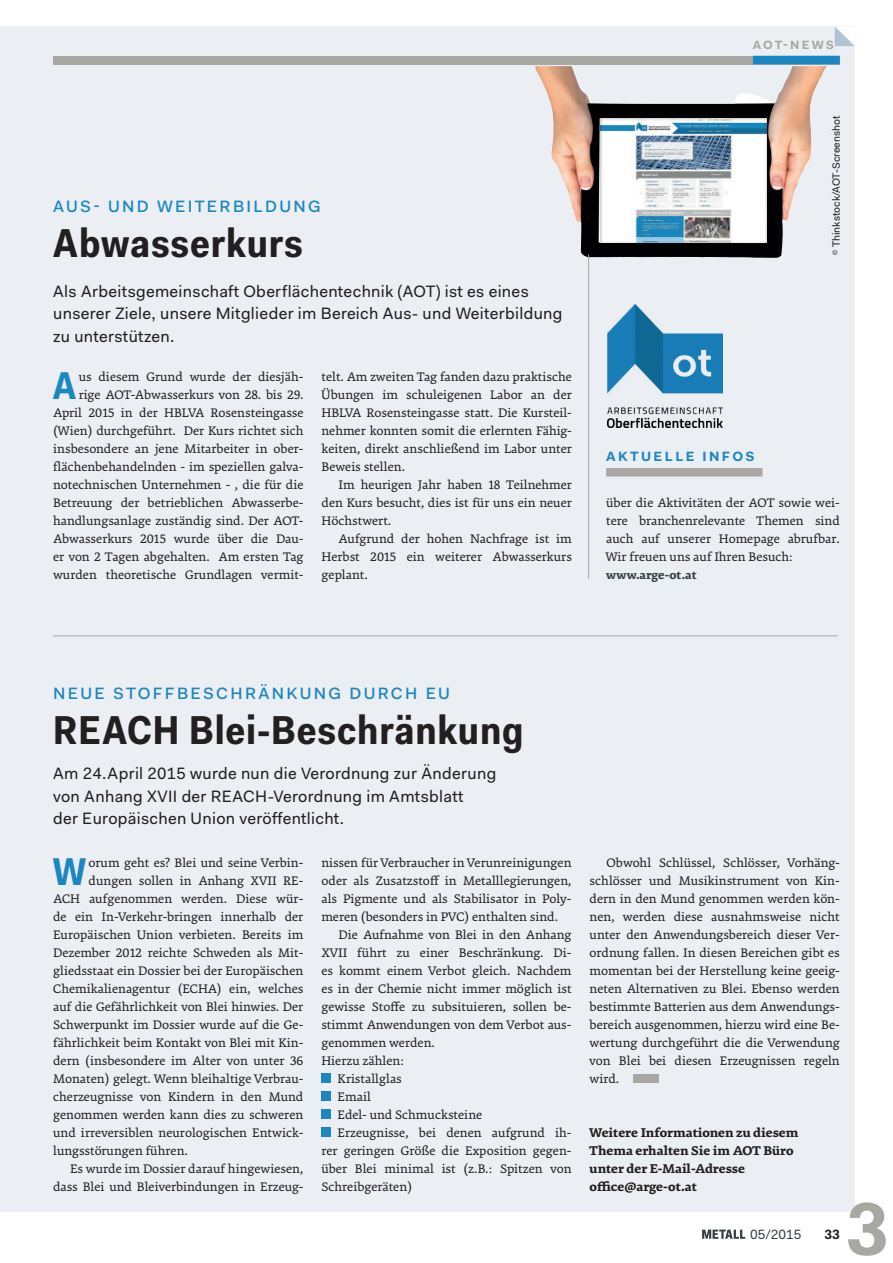
<style>
.page{position:relative;width:893px;height:1263px;background:#fff}
.page>*{position:absolute;margin:0;border:0;box-sizing:border-box;transform-origin:0 0}
._03_TT_Titel_27pt{font:700 40.5px "Fakt Sm Con Pro";letter-spacing:.02em;color:#231f20}
._02_GS_Initial_blau{font:700 38.85px "Fakt Sm Con Pro";color:#1b87c1}
._03_VS_Vorspann{font:16.5px/22.5px "Fakt Pro";letter-spacing:.02em;color:#231f20}
._03_DZ_Dachzeile{font:500 16.5px "Fakt Pro";letter-spacing:.14em;color:#1b87c1}
._02_GS_Initial_blau-2{font:13.5px/18px "Premiera";color:#231f20;text-align:right}
._02_GS{font:13.5px/18px "Premiera";color:#231f20;text-align:justify}
._02_GS_ohneEZ{font:13.5px/18px "Premiera";color:#231f20;text-align:justify}
._02_GS_ohneEZ-2{font:700 13.5px/18px "Premiera";color:#231f20}
._04_K_Titel-orange_u{font:700 13.5px "Fakt Pro";letter-spacing:.18em;color:#1b87c1}
.t1{font:13.5px "Fakt Pro";color:#353f44}
.t2{font:700 13.5px "Fakt Pro";color:#231f20}
._02_GS_ohneEZ-3{font:700 12.75px "Premiera";color:#353f44}
.t3{font:700 12px "Fakt Pro";letter-spacing:.17em;color:#a8a8a2}
._01_BC_Credit{font:10.5px "Fakt Pro";color:#231f20}
.s1{font-family:"Rotis Serif Std"}
</style>
<div class="page">
<div style="left:0;top:26px;width:855px;height:1186px;background:#ebeff3"></div>
<div style="left:53px;top:56px;width:787px;height:8px;background:#a8a8a2"></div>
<div style="left:753px;top:56px;width:87px;height:8px;background:#1b87c1"></div>
<svg style="left:835px;top:27px;width:20px;height:19px"></svg>
<svg style="left:702px;top:1229px;width:43px;height:10px"></svg>
<svg style="left:848px;top:1202px;width:38px;height:54px"></svg>
<div style="left:321px;top:1073px;width:10px;height:10px;background:#1b87c1"></div>
<div style="left:321px;top:1091px;width:10px;height:10px;background:#1b87c1"></div>
<div style="left:321px;top:1109px;width:10px;height:10px;background:#1b87c1"></div>
<div style="left:321px;top:1127px;width:10px;height:10px;background:#1b87c1"></div>
<div style="left:633px;top:1074px;width:25px;height:9px;background:#a8a8a2"></div>
<img style="left:535px;top:66px;width:292px;height:192px">
<div style="left:599px;top:116px;width:169px;height:128px;background:#231f20;opacity:.4"></div>
<hr style="left:588px;top:255px;width:1px;height:324px;background:#a8a8a2">
<hr style="left:53px;top:635px;width:785px;height:1px;background:#a8a8a2">
<div style="left:606px;top:468px;width:156px;height:8px;background:#a8a8a2"></div>
<img style="left:608px;top:305px;width:114px;height:122px">
<p class="_03_DZ_Dachzeile" style="left:53px;top:196px;width:269px">AUS- UND WEITERBILDUNG</p>
<p class="_03_TT_Titel_27pt" style="left:53px;top:216px;width:251px">Abwasserkurs</p>
<p class="_03_VS_Vorspann" style="left:53px;top:280px;width:511px">Als Arbeitsgemeinschaft Oberflächentechnik (AOT) ist es eines unserer Ziele, unsere Mitglieder im Bereich Aus- und Weiterbildung zu unterstützen.</p>
<p class="_02_GS_Initial_blau" style="left:53px;top:359px;width:25px">A</p>
<p class="_02_GS_Initial_blau-2" style="left:53px;top:367px;width:252px">us diesem Grund wurde der diesjäh-<br>rige AOT-Abwasserkurs von 28. bis 29.<br>April 2015 in der HBLVA Rosensteingasse (Wien) durchgeführt. Der Kurs richtet sich insbesondere an jene Mitarbeiter in ober&shy;flächenbehandelnden - im speziellen galva&shy;notechnischen Unternehmen - , die für die Betreuung der betrieblichen Abwasserbe&shy;handlungsanlage zuständig sind. Der AOT-Abwasserkurs 2015 wurde über die Dau&shy;er von 2 Tagen abgehalten. Am ersten Tag wurden theoretische Grundlagen vermit-</p>
<p class="_02_GS_Initial_blau-2" style="left:322px;top:367px;width:252px;text-align:justify">telt. Am zweiten Tag fanden dazu praktische Übungen im schuleigenen Labor an der HBLVA Rosensteingasse statt. Die Kursteil&shy;nehmer konnten somit die erlernten Fähig&shy;keiten, direkt anschließend im Labor unter Beweis stellen.</p>
<p class="_02_GS" style="left:322px;top:475px;width:252px;text-indent:17px">Im heurigen Jahr haben 18 Teilnehmer den Kurs besucht, dies ist für uns ein neuer Höchstwert.</p>
<p class="_02_GS" style="left:322px;top:529px;width:252px;text-indent:17px">Aufgrund der hohen Nachfrage ist im Herbst 2015 ein weiterer Abwasserkurs geplant.</p>
<p class="t3" style="left:753px;top:37px;width:83px">AOT-NEWS</p>
<p class="_01_BC_Credit" style="left:829px;top:255px;width:140px;rotate:-90deg"><span class="s1">©</span> Thinkstock/AOT-Screenshot</p>
<p class="_04_K_Titel-orange_u" style="left:606px;top:448px;width:150px">AKTUELLE INFOS</p>
<p class="_02_GS_ohneEZ" style="left:606px;top:493px;width:235px">über die Aktivitäten der AOT sowie wei&shy;tere branchenrelevante Themen sind auch auf unserer Homepage abrufbar.<br>Wir freuen uns auf Ihren Besuch:</p>
<p class="_02_GS_ohneEZ-3" style="left:606px;top:566px;width:92px">www.arge-ot.at</p>
<p class="_03_DZ_Dachzeile" style="left:53px;top:682px;width:398px">NEUE STOFFBESCHRÄNKUNG DURCH EU</p>
<p class="_03_TT_Titel_27pt" style="left:53px;top:703px;width:472px">REACH Blei-Beschränkung</p>
<p class="_03_VS_Vorspann" style="left:53px;top:762px;width:445px">Am 24.April 2015 wurde nun die Verordnung zur Änderung von Anhang XVII der REACH-Verordnung im Amtsblatt<br>der Europäischen Union veröffentlicht.</p>
<p class="_02_GS_Initial_blau" style="left:53px;top:845px;width:35px">W</p>
<p class="_02_GS_Initial_blau-2" style="left:89px;top:853px;width:216px">orum geht es? Blei und seine Verbin-</p>
<p class="_02_GS" style="left:321px;top:853px;width:252px">nissen für Verbraucher in Verunreinigungen oder als Zusatzstoff in Metalllegierungen, als Pigmente und als Stabilisator in Poly&shy;meren (besonders in PVC) enthalten sind.</p>
<p class="_02_GS" style="left:321px;top:925px;width:252px;text-indent:17px">Die Aufnahme von Blei in den Anhang XVII führt zu einer Beschränkung. Di&shy;es kommt einem Verbot gleich. Nachdem es in der Chemie nicht immer möglich ist gewisse Stoffe zu subsituieren, sollen be&shy;stimmt Anwendungen von dem Verbot aus&shy;genommen werden.</p>
<p class="_02_GS_ohneEZ" style="left:321px;top:1051px;width:84px">Hierzu zählen:</p>
<p class="_02_GS_ohneEZ" style="left:338px;top:1069px;width:66px">Kristallglas</p>
<p class="_02_GS_ohneEZ" style="left:338px;top:1087px;width:35px">Email</p>
<p class="_02_GS_ohneEZ" style="left:338px;top:1105px;width:146px">Edel- und Schmucksteine</p>
<p class="_02_GS_ohneEZ" style="left:321px;top:1123px;width:252px;text-indent:16px">Erzeugnisse, bei denen aufgrund ih&shy;rer geringen Größe die Exposition gegen&shy;über Blei minimal ist (z.B.: Spitzen von Schreibgeräten)</p>
<p class="_02_GS_Initial_blau-2" style="left:89px;top:871px;width:216px">dungen sollen in Anhang XVII RE-</p>
<p class="_02_GS_Initial_blau-2" style="left:53px;top:889px;width:252px">ACH aufgenommen werden. Diese wür-</p>
<p class="_02_GS_Initial_blau-2" style="left:53px;top:907px;width:252px">de ein In-Verkehr-bringen innerhalb der</p>
<p class="_02_GS_Initial_blau-2" style="left:53px;top:925px;width:252px">Europäischen Union verbieten. Bereits im</p>
<p class="_02_GS_Initial_blau-2" style="left:53px;top:943px;width:252px">Dezember 2012 reichte Schweden als Mit-</p>
<p class="_02_GS_Initial_blau-2" style="left:53px;top:961px;width:252px">gliedsstaat ein Dossier bei der Europäischen</p>
<p class="_02_GS_Initial_blau-2" style="left:53px;top:979px;width:252px">Chemikalienagentur (ECHA) ein, welches</p>
<p class="_02_GS_Initial_blau-2" style="left:53px;top:997px;width:252px">auf die Gefährlichkeit von Blei hinwies. Der</p>
<p class="_02_GS_Initial_blau-2" style="left:53px;top:1015px;width:252px">Schwerpunkt im Dossier wurde auf die Ge-</p>
<p class="_02_GS_Initial_blau-2" style="left:53px;top:1033px;width:252px">fährlichkeit beim Kontakt von Blei mit Kin-</p>
<p class="_02_GS_Initial_blau-2" style="left:53px;top:1051px;width:252px">dern (insbesondere im Alter von unter 36</p>
<p class="_02_GS_Initial_blau-2" style="left:53px;top:1069px;width:252px">Monaten) gelegt. Wenn bleihaltige Verbrau-</p>
<p class="_02_GS_Initial_blau-2" style="left:53px;top:1087px;width:252px">cherzeugnisse von Kindern in den Mund</p>
<p class="_02_GS_Initial_blau-2" style="left:53px;top:1105px;width:252px">genommen werden kann dies zu schweren</p>
<p class="_02_GS_Initial_blau-2" style="left:53px;top:1123px;width:252px">und irreversiblen neurologischen Entwick-</p>
<p class="_02_GS_Initial_blau-2" style="left:53px;top:1141px;width:136px">lungsstörungen führen.</p>
<p class="_02_GS" style="left:53px;top:1159px;width:252px;text-align:right">Es wurde im Dossier darauf hingewiesen, dass Blei und Bleiverbindungen in Erzeug-</p>
<p class="_02_GS" style="left:590px;top:853px;width:252px;text-indent:17px">Obwohl Schlüssel, Schlösser, Vorhäng&shy;schlösser und Musikinstrument von Kin&shy;dern in den Mund genommen werden kön&shy;nen, werden diese ausnahmsweise nicht unter den Anwendungsbereich dieser Ver&shy;ordnung fallen. In diesen Bereichen gibt es momentan bei der Herstellung keine geeig&shy;neten Alternativen zu Blei. Ebenso werden bestimmte Batterien aus dem Anwendungs&shy;bereich ausgenommen, hierzu wird eine Be&shy;wertung durchgeführt die die Verwendung von Blei bei diesen Erzeugnissen regeln wird.</p>
<p class="_02_GS_ohneEZ-2" style="left:590px;top:1123px;width:210px">Weitere Informationen zu diesem<br>Thema erhalten Sie im AOT Büro unter der E-Mail-Adresse office@arge-ot.at</p>
<p class="t1" style="left:750px;top:1225px;width:53px">05/2015</p>
<p class="t2" style="left:824px;top:1225px;width:17px">33</p>
</div>
